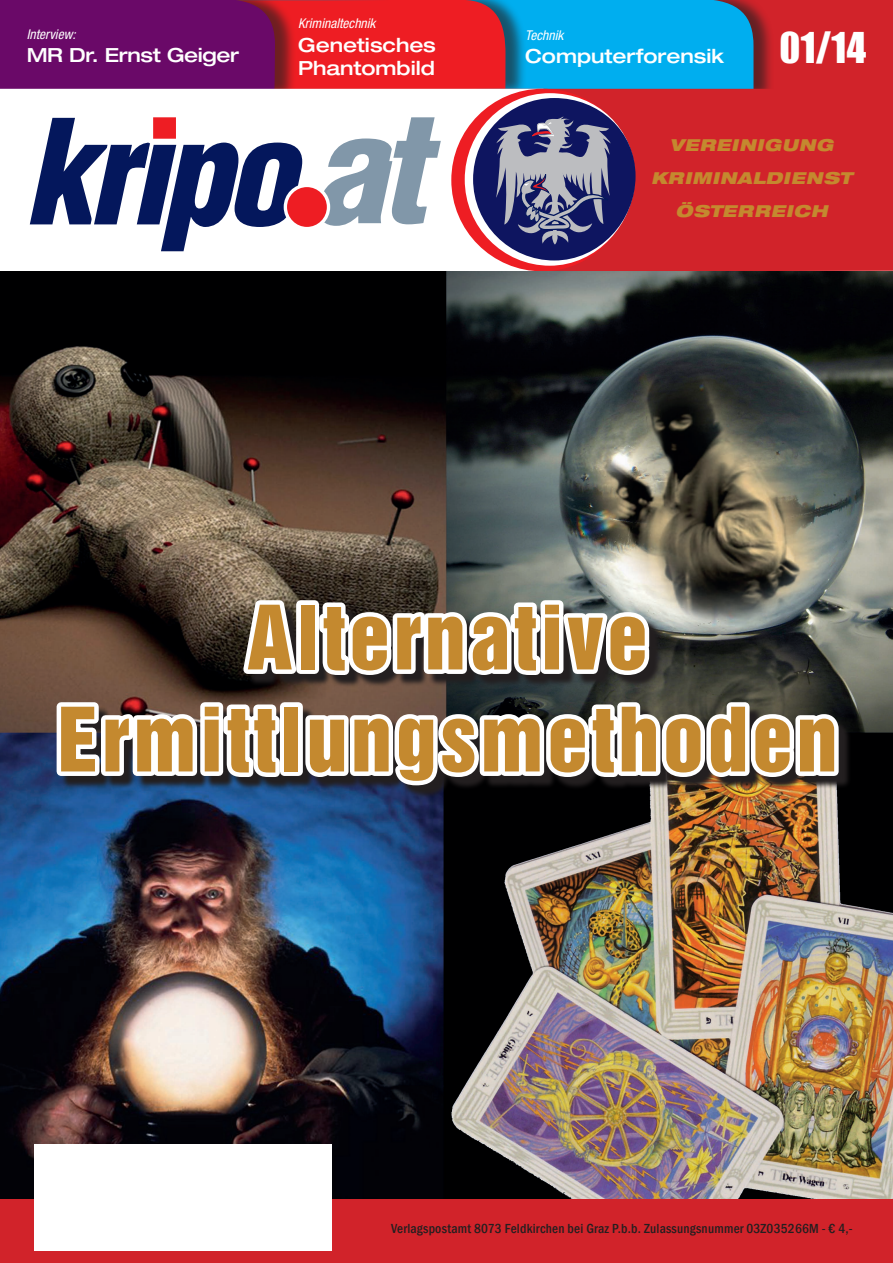
<style>
.page{position:relative;width:893px;height:1263px;background:#fff}
.page>*{position:absolute;margin:0;border:0;box-sizing:border-box;transform-origin:0 0}
.t1{font:81px/102px "Helvetica Inserat LT Std";letter-spacing:.05em;color:#c4892f;text-align:center}
.t2{font:39px "Impact";color:#fff}
.t3{font:500 expanded 19.5px/23.4px "Helvetica Neue";color:#fff}
.t4{font:500 expanded 19.5px "Helvetica Neue";letter-spacing:-.02em;color:#fff}
.t5{font:italic 900 expanded 16.5px/33px "Helvetica Neue";letter-spacing:.045em;color:#c4892f;text-align:center}
.t6{font:500 condensed 13.5px "Franklin Gothic";letter-spacing:.015em;color:#231f20}
.t7{font:italic condensed 13.5px "Helvetica Neue";color:#fff}
</style>
<div class="page">
<div style="left:714px;top:0;width:179px;height:90px;background:#d1232a"></div>
<div style="left:0;top:1196px;width:893px;height:67px;background:#d1232a"></div>
<div style="left:466px;top:0;width:309px;height:102px;background:#231f20;opacity:.63"></div>
<div style="left:552px;top:89px;width:341px;height:182px;background:#d1232a"></div>
<svg style="left:0;top:0;width:753px;height:93px;background:#6f447c"></svg>
<svg style="left:0;top:89px;width:532px;height:182px"></svg>
<svg style="left:26px;top:113px;width:419px;height:142px"></svg>
<div style="left:451px;top:89px;width:182px;height:182px;background:#ee1d23;border-radius:50%"></div>
<svg style="left:465px;top:93px;width:170px;height:173px;background:#f3e8ec"></svg>
<div style="left:473px;top:98px;width:162px;height:162px;background:#0e1560;border-radius:50%"></div>
<svg style="left:496px;top:116px;width:115px;height:128px"></svg>
<img style="left:0;top:271px;width:893px;height:927px">
<div style="left:34px;top:1144px;width:298px;height:106px;background:#fff"></div>
<img style="left:60px;top:604px;width:792px;height:195px">
<svg style="left:237px;top:596px;width:66px;height:84px"></svg>
<div style="left:296px;top:600px;width:23px;height:74px;border:9px solid #fff"></div>
<svg style="left:315px;top:596px;width:339px;height:84px"></svg>
<svg style="left:52px;top:698px;width:232px;height:83px"></svg>
<div style="left:280px;top:702px;width:23px;height:74px;border:9px solid #fff"></div>
<svg style="left:301px;top:698px;width:542px;height:92px"></svg>
<p class="t7" style="left:27px;top:26px;width:50px">Interview:</p>
<h3 class="t4" style="left:27px;top:43px;width:214px">MR Dr. Ernst Geiger</h3>
<p class="t7" style="left:298px;top:16px;width:79px">Kriminaltechnik</p>
<h3 class="t3" style="left:298px;top:33px;width:139px">Genetisches<br>Phantombild</h3>
<p class="t7" style="left:525px;top:27px;width:40px">Technik</p>
<h3 class="t3" style="left:525px;top:44px;width:200px">Computerforensik</h3>
<h2 class="t2" style="left:779px;top:17px;width:88px">01/14</h2>
<p class="t5" style="left:651px;top:128px;width:203px">VEREINIGUNG<br>KRIMINALDIENST<br>ÖSTERREICH</p>
<h1 class="t1" style="left:58px;top:588px;width:781px">Alternative<br>Ermittlungsmethoden</h1>
<p class="t6" style="left:391px;top:1219px;width:463px">Verlagspostamt 8073 Feldkirchen bei Graz P.b.b. Zulassungsnummer 03Z035266M - € 4,-</p>
</div>
